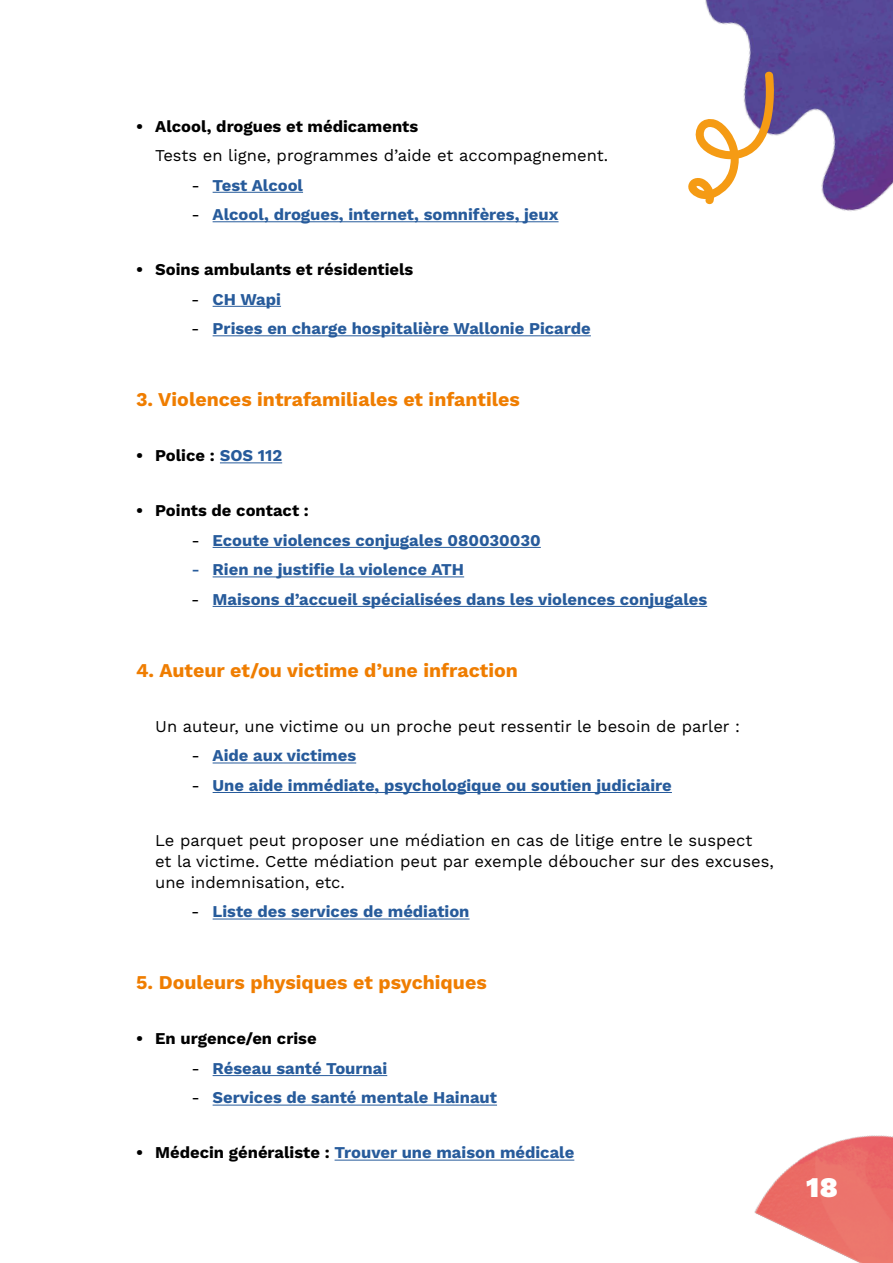
<style>
.page{position:relative;width:893px;height:1263px;background:#fff}
.page>*{position:absolute;margin:0;border:0;box-sizing:border-box;transform-origin:0 0}
.t1{font:900 28.5px "Work Sans";color:#fff}
.t2{font:700 19.5px "Work Sans";color:#ef7d00}
.t3{font:700 16.5px "Work Sans";color:#275b9b}
.t4{font:16.5px/21px "Work Sans";color:#000}
.t5{font:700 16.5px "Work Sans";color:#000}
.s1{font-weight:400;color:#000}
.s2{color:#275b9b}
.s3{font-weight:500}
.s4{color:#000}
</style>
<div class="page">
<img style="left:754px;top:1135px;width:139px;height:128px">
<hr style="left:213px;top:192px;width:90px;height:1px;background:#275b9b">
<hr style="left:213px;top:221px;width:346px;height:1px;background:#275b9b">
<hr style="left:213px;top:306px;width:68px;height:1px;background:#275b9b">
<hr style="left:213px;top:335px;width:378px;height:1px;background:#275b9b">
<hr style="left:220px;top:462px;width:62px;height:1px;background:#275b9b">
<hr style="left:213px;top:547px;width:328px;height:1px;background:#275b9b">
<hr style="left:213px;top:576px;width:251px;height:1px;background:#275b9b">
<hr style="left:213px;top:606px;width:494px;height:1px;background:#275b9b">
<hr style="left:213px;top:762px;width:143px;height:1px;background:#275b9b">
<hr style="left:213px;top:792px;width:459px;height:1px;background:#275b9b">
<hr style="left:213px;top:919px;width:257px;height:1px;background:#275b9b">
<hr style="left:213px;top:1075px;width:174px;height:1px;background:#275b9b">
<hr style="left:213px;top:1105px;width:284px;height:1px;background:#275b9b">
<hr style="left:335px;top:1160px;width:239px;height:1px;background:#275b9b">
<img style="left:705px;top:0;width:188px;height:211px">
<svg style="left:688px;top:70px;width:86px;height:136px"></svg>
<p class="t5" style="left:136px;top:116px;width:284px">• Alcool, drogues et médicaments</p>
<p class="t4" style="left:155px;top:146px;width:454px">Tests en ligne, programmes d’aide et accompagnement.</p>
<p class="t3" style="left:191px;top:175px;width:113px"><span class="s1">-</span> Test Alcool</p>
<p class="t3" style="left:191px;top:205px;width:369px"><span class="s1">-</span> Alcool, drogues, internet, somnifères, jeux</p>
<p class="t5" style="left:136px;top:260px;width:279px">• Soins ambulants et résidentiels</p>
<p class="t3" style="left:191px;top:289px;width:91px"><span class="s1">-</span> CH Wapi</p>
<p class="t3" style="left:191px;top:319px;width:401px"><span class="s1">-</span> Prises en charge hospitalière Wallonie Picarde</p>
<p class="t2" style="left:136px;top:388px;width:385px">3. Violences intrafamiliales et infantiles</p>
<p class="t5" style="left:136px;top:446px;width:148px">• Police : <span class="s2">SOS 112</span></p>
<p class="t5" style="left:136px;top:501px;width:174px">• Points de contact :</p>
<p class="t3" style="left:191px;top:531px;width:351px"><span class="s1">-</span> Ecoute violences conjugales 080030030</p>
<p class="t3" style="left:191px;top:560px;width:274px"><span class="s3">-</span> Rien ne justifie la violence ATH</p>
<p class="t3" style="left:191px;top:590px;width:517px"><span class="s1">-</span> Maisons d’accueil spécialisées dans les violences conjugales</p>
<p class="t2" style="left:136px;top:659px;width:383px">4. Auteur et/ou victime d’une infraction</p>
<p class="t4" style="left:155px;top:716px;width:586px">Un auteur, une victime ou un proche peut ressentir le besoin de parler :</p>
<p class="t3" style="left:191px;top:746px;width:166px"><span class="s1">-</span> Aide aux victimes</p>
<p class="t3" style="left:191px;top:776px;width:482px"><span class="s1">-</span> Une aide immédiate, psychologique ou soutien judiciaire</p>
<p class="t4" style="left:155px;top:830px;width:620px">Le parquet peut proposer une médiation en cas de litige entre le suspect<br>et la victime. Cette médiation peut par exemple déboucher sur des excuses, une indemnisation, etc.</p>
<p class="t3" style="left:191px;top:902px;width:280px"><span class="s1">-</span> Liste des services de médiation</p>
<p class="t2" style="left:136px;top:971px;width:352px">5. Douleurs physiques et psychiques</p>
<p class="t5" style="left:136px;top:1029px;width:182px">• En urgence/en crise</p>
<p class="t3" style="left:191px;top:1059px;width:197px"><span class="s1">-</span> Réseau santé Tournai</p>
<p class="t3" style="left:191px;top:1088px;width:307px"><span class="s1">-</span> Services de santé mentale Hainaut</p>
<p class="t3" style="left:136px;top:1143px;width:440px"><span class="s4">• Médecin généraliste :</span> Trouver une maison médicale</p>
<h1 class="t1" style="left:806px;top:1171px;width:33px">18</h1>
</div>
